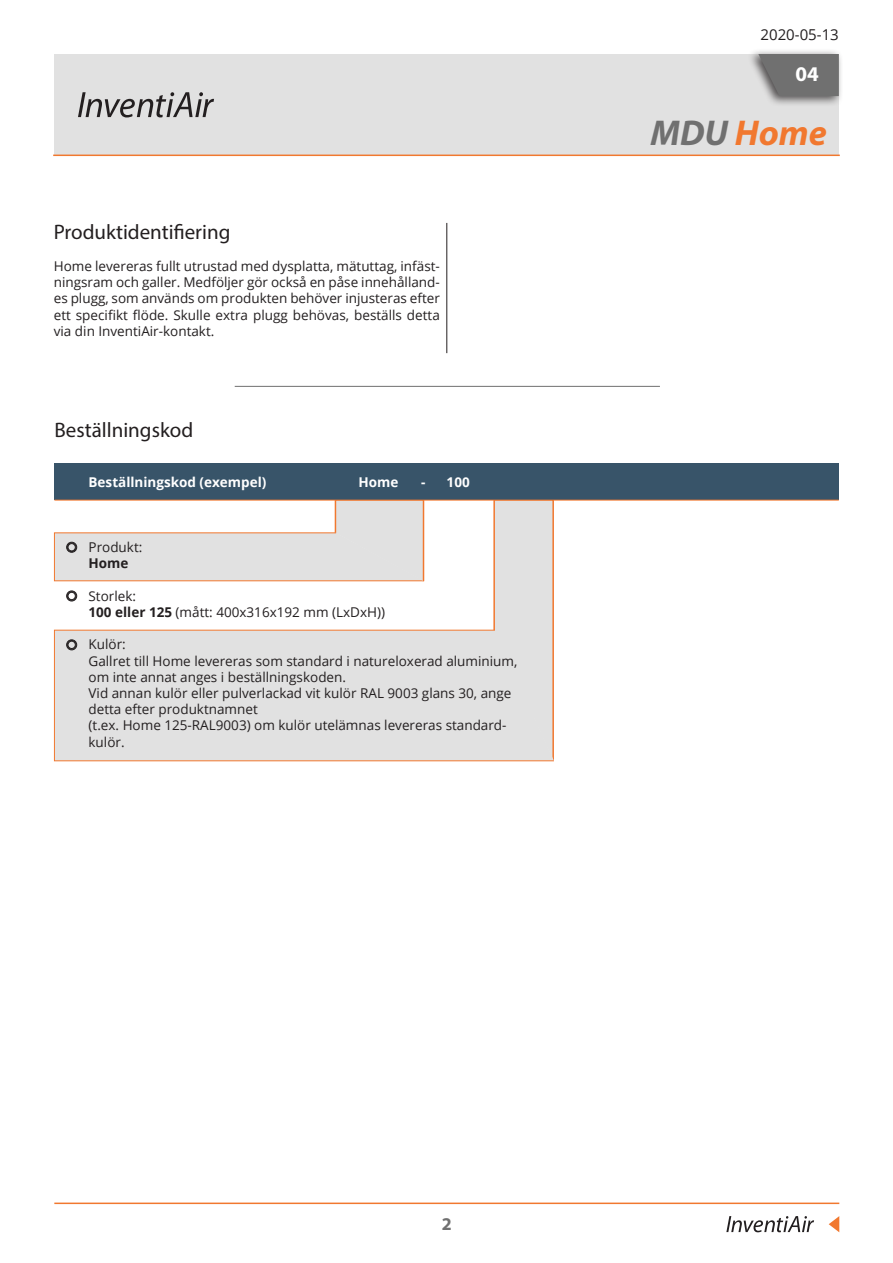
<style>
.page{position:relative;width:893px;height:1263px;background:#fff}
.page>*{position:absolute;margin:0;border:0;box-sizing:border-box;transform-origin:0 0}
.t1{font:italic 700 36px "Myriad Pro";color:#f1782f}
.t2{font:21px "Myriad Pro";color:#231f20}
.t3{font:700 21px "Myriad Pro";color:#fff}
.t4{font:700 18px "Myriad Pro";color:#707070}
.t5{font:15px "Open Sans";color:#231f20}
.t6{font:13.5px/16.2px "Open Sans";color:#231f20}
.t7{font:700 13.5px "Open Sans";color:#fff}
.t8{font:700 13.5px "Open Sans";color:#231f20}
.s1{font-weight:700}
.s2{color:#707070}
</style>
<div class="page">
<svg style="left:726px;top:1216px;width:88px;height:16px"></svg>
<svg style="left:829px;top:1216px;width:10px;height:16px"></svg>
<hr style="left:54px;top:1202px;width:785px;height:2px;background:#f1782f">
<div style="left:54px;top:54px;width:785px;height:101px;background:#e1e1e1"></div>
<svg style="left:78px;top:92px;width:136px;height:25px"></svg>
<div style="left:748px;top:48px;width:96px;height:58px;background:#231f20;opacity:.75"></div>
<svg style="left:758px;top:54px;width:81px;height:42px;background:#777"></svg>
<hr style="left:53px;top:155px;width:787px;height:1px;background:#f1782f">
<hr style="left:235px;top:386px;width:425px;height:1px;background:#707070">
<hr style="left:446px;top:223px;width:1px;height:130px;background:#231f20">
<svg style="left:493px;top:501px;width:61px;height:261px;background:#e2dbd8"></svg>
<div style="left:54px;top:629px;width:500px;height:132px;background:#e1e1e1"></div>
<svg style="left:54px;top:501px;width:371px;height:81px"></svg>
<div style="left:54px;top:464px;width:785px;height:36px;background:#385469"></div>
<div style="left:66px;top:542px;width:11px;height:11px;border:1px solid #231f20;border-radius:50%"></div>
<div style="left:67px;top:543px;width:9px;height:9px;border:1px solid #231f20;border-radius:50%"></div>
<div style="left:68px;top:543px;width:8px;height:8px;border:1px solid #231f20;border-radius:50%"></div>
<div style="left:66px;top:591px;width:11px;height:10px;border:1px solid #231f20;border-radius:50%"></div>
<div style="left:67px;top:591px;width:9px;height:9px;border:1px solid #231f20;border-radius:50%"></div>
<div style="left:68px;top:592px;width:8px;height:8px;border:1px solid #231f20;border-radius:50%"></div>
<div style="left:66px;top:639px;width:11px;height:11px;border:1px solid #231f20;border-radius:50%"></div>
<div style="left:67px;top:640px;width:9px;height:9px;border:1px solid #231f20;border-radius:50%"></div>
<div style="left:68px;top:641px;width:8px;height:8px;border:1px solid #231f20;border-radius:50%"></div>
<hr style="left:54px;top:500px;width:785px;height:1px;background:#f1782f">
<p class="t2" style="left:54px;top:219px;width:178px">Produktidentifiering</p>
<p class="t6" style="left:54px;top:258px;width:388px;text-align:justify">Home levereras fullt utrustad med dysplatta, mätuttag, infäst&shy;ningsram och galler. Medföljer gör också en påse innehålland&shy;es plugg, som används om produkten behöver injusteras efter ett specifikt flöde. Skulle extra plugg behövas, beställs detta via din InventiAir-kontakt.</p>
<p class="t2" style="left:54px;top:417px;width:140px">Beställningskod</p>
<p class="t7" style="left:89px;top:473px;width:179px">Beställningskod (exempel)</p>
<p class="t7" style="left:359px;top:473px;width:41px">Home</p>
<p class="t7" style="left:421px;top:473px;width:6px">-</p>
<p class="t7" style="left:447px;top:473px;width:25px">100</p>
<p class="t6" style="left:89px;top:539px;width:55px">Produkt:</p>
<p class="t8" style="left:89px;top:554px;width:41px">Home</p>
<p class="t6" style="left:89px;top:587px;width:49px">Storlek:</p>
<p class="t6" style="left:89px;top:604px;width:298px"><span class="s1">100 eller 125</span> (mått: 400x316x192 mm (LxDxH))</p>
<p class="t6" style="left:89px;top:636px;width:39px">Kulör:</p>
<p class="t6" style="left:89px;top:652px;width:430px">Gallret till Home levereras som standard i natureloxerad aluminium, om inte annat anges i beställningskoden.</p>
<p class="t6" style="left:89px;top:685px;width:424px">Vid annan kulör eller pulverlackad vit kulör RAL 9003 glans 30, ange detta efter produktnamnet</p>
<p class="t6" style="left:89px;top:717px;width:419px">(t.ex. Home 125-RAL9003) om kulör utelämnas levereras standard&shy;kulör.</p>
<p class="t5" style="left:761px;top:24px;width:80px">2020-05-13</p>
<p class="t3" style="left:795px;top:60px;width:25px">04</p>
<p class="t1" style="left:651px;top:109px;width:178px"><span class="s2">MDU</span> Home</p>
<p class="t4" style="left:442px;top:1212px;width:11px">2</p>
</div>
